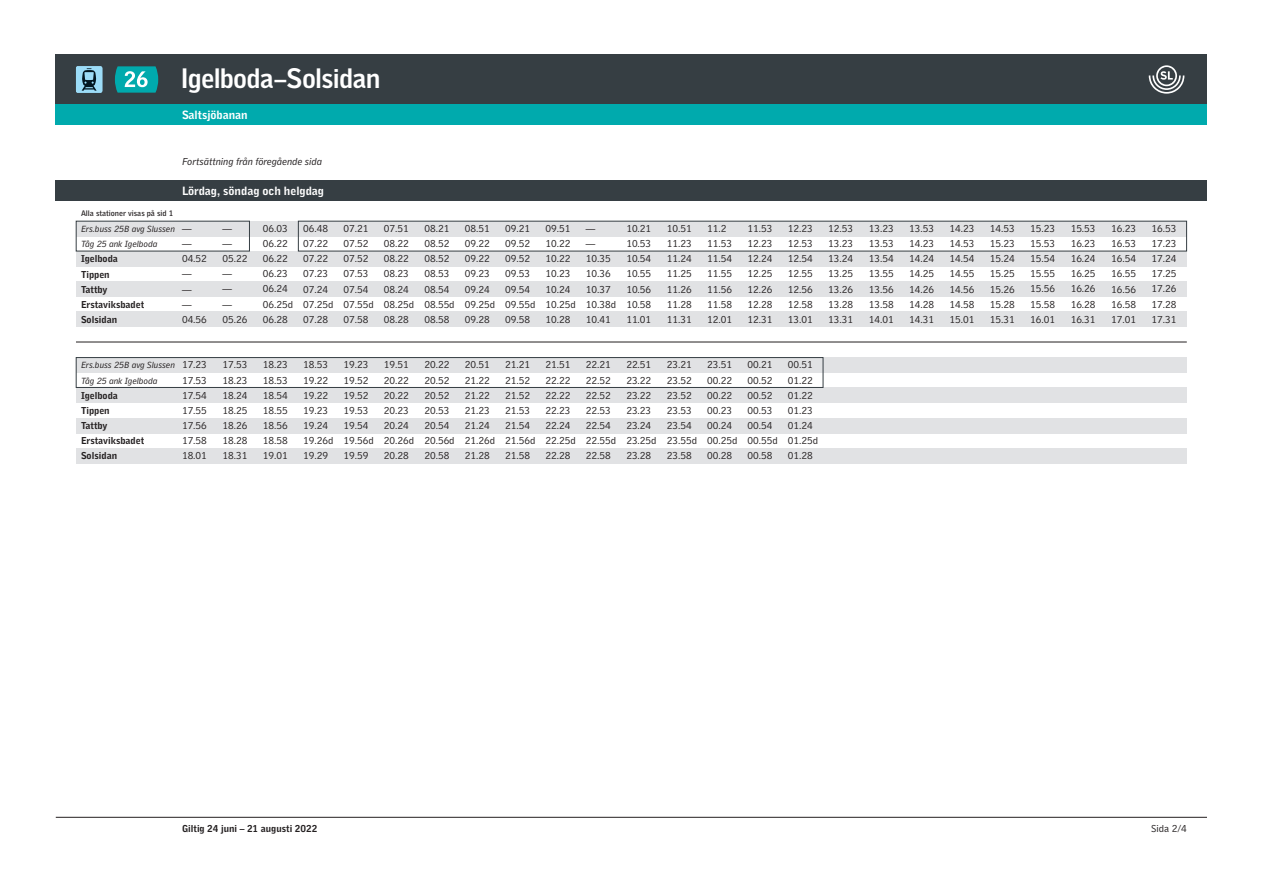
<style>
.page{position:relative;width:1263px;height:893px;background:#fff}
.page>*{position:absolute;margin:0;border:0;box-sizing:border-box;transform-origin:0 0}
.t1{font:700 26.7px "SL Gothic Display";letter-spacing:-.005em;color:#fff}
.t2{font:700 12.15px "SL Gothic Timetable 2";color:#fff}
.t3{font:10.05px/15.1px "SL Gothic Timetable 2";color:#231f20}
.t4{font:700 10.05px/15.1px "SL Gothic Timetable 2";color:#231f20}
.t5{font:italic 10.05px "SL Gothic Timetable 2";color:#231f20}
.t6{font:italic 9px/15.1px "SL Gothic Timetable 2";color:#231f20}
.t7{font:500 8.1px "SL Gothic Timetable 2";color:#231f20}
</style>
<div class="page">
<hr style="left:56px;top:817px;width:1151px;height:1px;background:#231f20">
<div style="left:56px;top:54px;width:1151px;height:51px;background:#363e43"></div>
<div style="left:56px;top:105px;width:1151px;height:20px;background:#00aaad"></div>
<svg style="left:1149px;top:65px;width:35px;height:29px"></svg>
<div style="left:76px;top:66px;width:26px;height:27px;background:#9cdcf8;border-radius:2px"></div>
<svg style="left:81px;top:68px;width:16px;height:23px"></svg>
<div style="left:56px;top:180px;width:1151px;height:21px;background:#363e43"></div>
<svg style="left:115px;top:66px;width:43px;height:27px"></svg>
<div style="left:76px;top:448px;width:1111px;height:15px;background:#e1e2e4"></div>
<div style="left:76px;top:387px;width:1111px;height:16px;background:#e1e2e4"></div>
<div style="left:76px;top:418px;width:1111px;height:15px;background:#e1e2e4"></div>
<svg style="left:76px;top:221px;width:1111px;height:167px"></svg>
<h1 class="t1" style="left:181px;top:67px;width:201px">Igelboda–Solsidan</h1>
<p class="t2" style="left:182px;top:111px;width:52px">Trafikslag</p>
<p class="t2" style="left:168px;top:111px;width:81px">BussSaltsjöbanan</p>
<p class="t5" style="left:182px;top:158px;width:141px">Fortsättning från föregående sida</p>
<p class="t2" style="left:182px;top:187px;width:144px">Lördag, söndag och helgdag</p>
<p class="t7" style="left:81px;top:208px;width:94px">Alla stationer visas på sid 1</p>
<p class="t3" style="left:222px;top:252px;width:26px">05.22 —<br>—<br>—<br>05.26</p>
<p class="t3" style="left:263px;top:252px;width:32px">06.22<br>06.23<br>06.24<br>06.25d<br>06.28</p>
<p class="t3" style="left:303px;top:252px;width:32px">07.22<br>07.23<br>07.24<br>07.25d<br>07.28</p>
<p class="t3" style="left:344px;top:252px;width:32px">07.52<br>07.53<br>07.54<br>07.55d<br>07.58</p>
<p class="t3" style="left:384px;top:252px;width:32px">08.22<br>08.23<br>08.24<br>08.25d<br>08.28</p>
<p class="t3" style="left:424px;top:252px;width:32px">08.52<br>08.53<br>08.54<br>08.55d<br>08.58</p>
<p class="t3" style="left:465px;top:252px;width:32px">09.22<br>09.23<br>09.24<br>09.25d<br>09.28</p>
<p class="t3" style="left:505px;top:252px;width:32px">09.52<br>09.53<br>09.54<br>09.55d<br>09.58</p>
<p class="t3" style="left:546px;top:252px;width:32px">10.22<br>10.23<br>10.24<br>10.25d<br>10.28</p>
<p class="t3" style="left:586px;top:252px;width:32px">10.35<br>10.36<br>10.37<br>10.38d<br>10.41</p>
<p class="t3" style="left:626px;top:252px;width:26px;text-align:justify">10.54<br>10.55<br>10.56<br>10.58<br>11.01</p>
<p class="t3" style="left:667px;top:252px;width:26px;text-align:justify">11.24<br>11.25<br>11.26<br>11.28<br>11.31</p>
<p class="t3" style="left:707px;top:252px;width:26px;text-align:justify">11.54<br>11.55<br>11.56<br>11.58<br>12.01</p>
<p class="t3" style="left:748px;top:252px;width:26px;text-align:justify">12.24<br>12.25<br>12.26<br>12.28<br>12.31</p>
<p class="t3" style="left:788px;top:252px;width:26px;text-align:justify">12.54<br>12.55<br>12.56<br>12.58<br>13.01</p>
<p class="t3" style="left:828px;top:252px;width:26px;text-align:justify">13.24<br>13.25<br>13.26<br>13.28<br>13.31</p>
<p class="t3" style="left:869px;top:252px;width:26px;text-align:justify">13.54<br>13.55<br>13.56<br>13.58<br>14.01</p>
<p class="t3" style="left:909px;top:252px;width:26px;text-align:justify">14.24<br>14.25<br>14.26<br>14.28<br>14.31</p>
<p class="t3" style="left:950px;top:252px;width:26px;text-align:justify">14.54<br>14.55<br>14.56<br>14.58<br>15.01</p>
<p class="t3" style="left:990px;top:252px;width:26px;text-align:justify">15.24<br>15.25<br>15.26<br>15.28<br>15.31</p>
<p class="t3" style="left:1071px;top:252px;width:26px;text-align:justify">16.24<br>16.25<br>16.26<br>16.28<br>16.31</p>
<p class="t3" style="left:182px;top:222px;width:11px">— —</p>
<p class="t3" style="left:222px;top:222px;width:11px">— —</p>
<p class="t3" style="left:263px;top:222px;width:26px">06.03<br>06.22</p>
<p class="t3" style="left:303px;top:222px;width:26px">06.48<br>07.22</p>
<p class="t3" style="left:344px;top:222px;width:26px">07.21<br>07.52</p>
<p class="t3" style="left:384px;top:222px;width:26px">07.51<br>08.22</p>
<p class="t3" style="left:424px;top:222px;width:26px">08.21<br>08.52</p>
<p class="t3" style="left:465px;top:222px;width:26px">08.51<br>09.22</p>
<p class="t3" style="left:505px;top:222px;width:26px">09.21<br>09.52</p>
<p class="t3" style="left:546px;top:222px;width:26px">09.51<br>10.22</p>
<p class="t3" style="left:586px;top:222px;width:11px">— —</p>
<p class="t3" style="left:626px;top:222px;width:26px">10.21<br>10.53</p>
<p class="t3" style="left:667px;top:222px;width:26px">10.51<br>11.23</p>
<p class="t3" style="left:707px;top:222px;width:26px">11.2<br>11.53</p>
<p class="t3" style="left:748px;top:222px;width:26px">11.53<br>12.23</p>
<p class="t3" style="left:788px;top:222px;width:26px">12.23<br>12.53</p>
<p class="t3" style="left:828px;top:222px;width:26px">12.53<br>13.23</p>
<p class="t3" style="left:869px;top:222px;width:26px">13.23<br>13.53</p>
<p class="t3" style="left:909px;top:222px;width:26px">13.53<br>14.23</p>
<p class="t3" style="left:950px;top:222px;width:26px">14.23<br>14.53</p>
<p class="t3" style="left:990px;top:222px;width:26px">14.53<br>15.23</p>
<p class="t3" style="left:1030px;top:222px;width:26px">15.23<br>15.53</p>
<p class="t3" style="left:1071px;top:222px;width:26px">15.53<br>16.23</p>
<p class="t3" style="left:1111px;top:222px;width:26px">16.23<br>16.53</p>
<p class="t6" style="left:81px;top:222px;width:95px">Ers.buss 25B avg Slussen<br>Tåg 25 ank Igelboda</p>
<p class="t4" style="left:81px;top:252px;width:65px">Igelboda<br>Tippen<br>Tattby<br>Erstaviksbadet<br>Solsidan</p>
<p class="t3" style="left:182px;top:252px;width:26px">04.52 —<br>—<br>—<br>04.56</p>
<p class="t3" style="left:1030px;top:252px;width:26px;text-align:justify">15.54<br>15.55<br>15.56<br>15.58<br>16.01</p>
<p class="t3" style="left:1111px;top:252px;width:26px;text-align:justify">16.54<br>16.55<br>16.56<br>16.58<br>17.01</p>
<p class="t6" style="left:81px;top:358px;width:95px">Ers.buss 25B avg Slussen<br>Tåg 25 ank Igelboda</p>
<p class="t4" style="left:81px;top:389px;width:65px">Igelboda<br>Tippen<br>Tattby<br>Erstaviksbadet<br>Solsidan</p>
<p class="t3" style="left:182px;top:358px;width:26px">17.23<br>17.53</p>
<p class="t3" style="left:222px;top:358px;width:26px">17.53<br>18.23</p>
<p class="t3" style="left:263px;top:358px;width:26px">18.23<br>18.53</p>
<p class="t3" style="left:303px;top:358px;width:26px">18.53<br>19.22</p>
<p class="t3" style="left:344px;top:358px;width:26px">19.23<br>19.52</p>
<p class="t3" style="left:384px;top:358px;width:26px">19.51<br>20.22</p>
<p class="t3" style="left:424px;top:358px;width:26px">20.22<br>20.52</p>
<p class="t3" style="left:465px;top:358px;width:26px">20.51<br>21.22</p>
<p class="t3" style="left:505px;top:358px;width:26px">21.21<br>21.52</p>
<p class="t3" style="left:546px;top:358px;width:26px">21.51<br>22.22</p>
<p class="t3" style="left:586px;top:358px;width:26px">22.21<br>22.52</p>
<p class="t3" style="left:626px;top:358px;width:26px">22.51<br>23.22</p>
<p class="t3" style="left:667px;top:358px;width:26px">23.21<br>23.52</p>
<p class="t3" style="left:707px;top:358px;width:26px">23.51<br>00.22</p>
<p class="t3" style="left:748px;top:358px;width:26px">00.21<br>00.52</p>
<p class="t3" style="left:788px;top:358px;width:26px">00.51<br>01.22</p>
<p class="t3" style="left:182px;top:388px;width:26px;text-align:justify">17.54<br>17.55<br>17.56<br>17.58<br>18.01</p>
<p class="t3" style="left:222px;top:388px;width:26px;text-align:justify">18.24<br>18.25<br>18.26<br>18.28<br>18.31</p>
<p class="t3" style="left:263px;top:388px;width:26px;text-align:justify">18.54<br>18.55<br>18.56<br>18.58<br>19.01</p>
<p class="t3" style="left:303px;top:388px;width:32px">19.22<br>19.23<br>19.24<br>19.26d<br>19.29</p>
<p class="t3" style="left:344px;top:388px;width:32px">19.52<br>19.53<br>19.54<br>19.56d<br>19.59</p>
<p class="t3" style="left:384px;top:388px;width:32px">20.22<br>20.23<br>20.24<br>20.26d<br>20.28</p>
<p class="t3" style="left:424px;top:388px;width:32px">20.52<br>20.53<br>20.54<br>20.56d<br>20.58</p>
<p class="t3" style="left:465px;top:388px;width:32px">21.22<br>21.23<br>21.24<br>21.26d<br>21.28</p>
<p class="t3" style="left:505px;top:388px;width:32px">21.52<br>21.53<br>21.54<br>21.56d<br>21.58</p>
<p class="t3" style="left:546px;top:388px;width:32px">22.22<br>22.23<br>22.24<br>22.25d<br>22.28</p>
<p class="t3" style="left:586px;top:388px;width:32px">22.52<br>22.53<br>22.54<br>22.55d<br>22.58</p>
<p class="t3" style="left:626px;top:388px;width:32px">23.22<br>23.23<br>23.24<br>23.25d<br>23.28</p>
<p class="t3" style="left:667px;top:388px;width:32px">23.52<br>23.53<br>23.54<br>23.55d<br>23.58</p>
<p class="t3" style="left:707px;top:388px;width:32px">00.22<br>00.23<br>00.24<br>00.25d<br>00.28</p>
<p class="t3" style="left:748px;top:388px;width:32px">00.52<br>00.53<br>00.54<br>00.55d<br>00.58</p>
<p class="t3" style="left:788px;top:388px;width:32px">01.22<br>01.23<br>01.24<br>01.25d<br>01.28</p>
<p class="t3" style="left:1151px;top:222px;width:26px">16.53<br>17.23</p>
<p class="t3" style="left:1151px;top:252px;width:26px;text-align:justify">17.24<br>17.25<br>17.26<br>17.28<br>17.31</p>
<p class="t4" style="left:182px;top:822px;width:137px">Giltig 24 juni – 21 augusti 2022</p>
<p class="t3" style="left:1151px;top:822px;width:37px">Sida 2/4</p>
</div>
